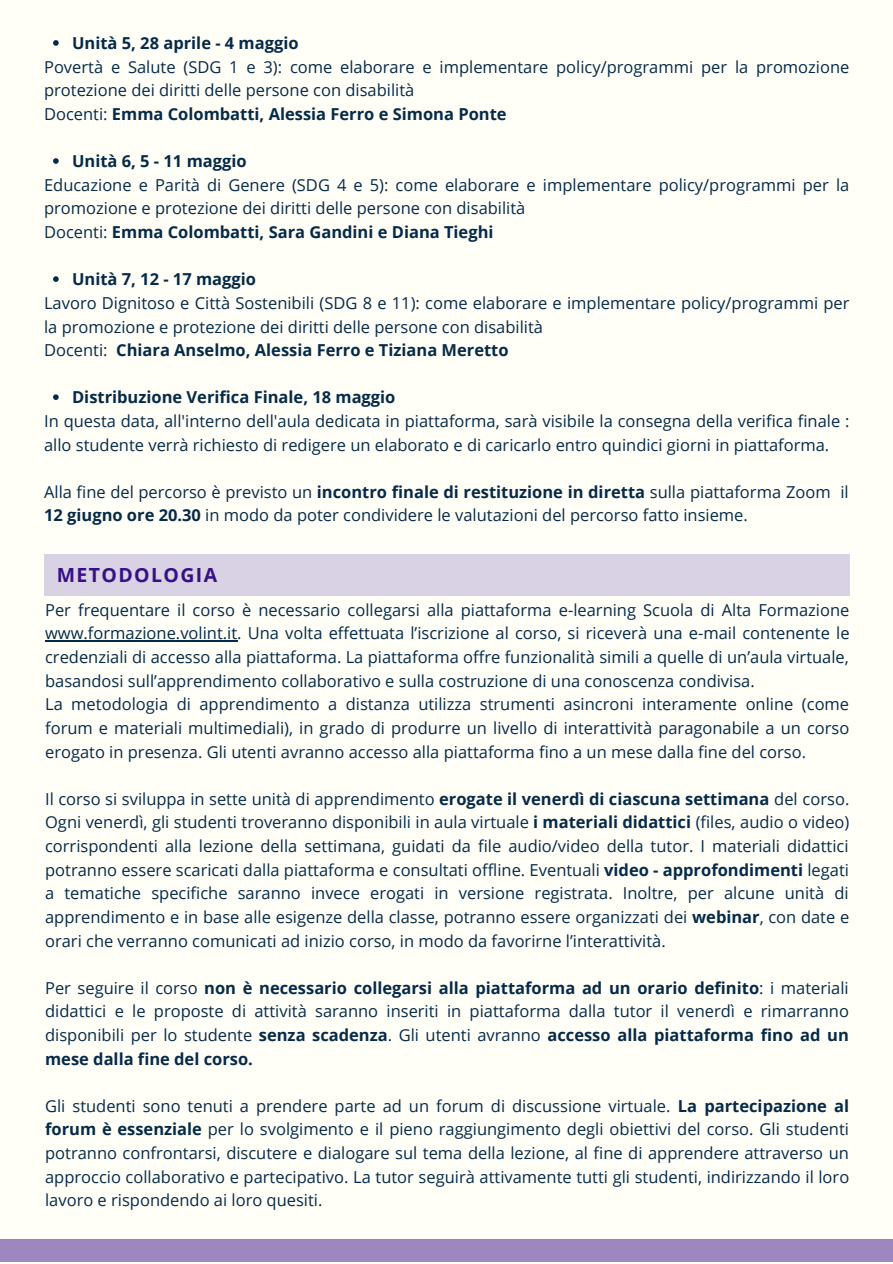
<style>
.page{position:relative;width:893px;height:1264px;background:#fff}
.page>*{position:absolute;margin:0;border:0;box-sizing:border-box;transform-origin:0 0}
.t1{font:700 19.5px "Open Sans";letter-spacing:.07em;color:#371086}
.t2{font:16.5px/23.5px "Open Sans";color:#062a49}
.t3{font:700 16.5px "Open Sans";color:#062a49}
.s1{font-weight:700}
</style>
<div class="page">
<div style="left:0;top:0;width:892px;height:1262px;background:#fffff7"></div>
<div style="left:0;top:1239px;width:892px;height:23px;background:#9c88bf"></div>
<svg style="left:53px;top:40px;width:6px;height:6px"></svg>
<svg style="left:53px;top:158px;width:6px;height:6px"></svg>
<svg style="left:53px;top:276px;width:6px;height:6px"></svg>
<svg style="left:53px;top:394px;width:6px;height:6px"></svg>
<hr style="left:45px;top:640px;width:192px;height:1px;background:#062a49">
<div style="left:44px;top:554px;width:805px;height:41px;background:#d9d2e4"></div>
<p class="t3" style="left:72px;top:31px;width:228px">Unità 5, 28 aprile - 4 maggio</p>
<p class="t2" style="left:44px;top:55px;width:806px">Povertà e Salute (SDG 1 e 3): come elaborare e implementare policy/programmi per la promozione protezione dei diritti delle persone con disabilità<br>Docenti: <span class="s1">Emma Colombatti, Alessia Ferro e Simona Ponte</span></p>
<p class="t3" style="left:72px;top:149px;width:176px">Unità 6, 5 - 11 maggio</p>
<p class="t2" style="left:44px;top:173px;width:806px">Educazione e Parità di Genere (SDG 4 e 5): come elaborare e implementare policy/programmi per la promozione e protezione dei diritti delle persone con disabilità<br>Docenti: <span class="s1">Emma Colombatti, Sara Gandini e Diana Tieghi</span></p>
<p class="t3" style="left:72px;top:268px;width:185px">Unità 7, 12 - 17 maggio</p>
<p class="t2" style="left:44px;top:291px;width:806px">Lavoro Dignitoso e Città Sostenibili (SDG 8 e 11): come elaborare e implementare policy/programmi per la promozione e protezione dei diritti delle persone con disabilità<br>Docenti: <span class="s1">Chiara Anselmo, Alessia Ferro e Tiziana Meretto</span></p>
<p class="t3" style="left:72px;top:386px;width:325px">Distribuzione Verifica Finale, 18 maggio</p>
<p class="t2" style="left:44px;top:409px;width:806px">In questa data, all'interno dell'aula dedicata in piattaforma, sarà visibile la consegna della verifica finale : allo studente verrà richiesto di redigere un elaborato e di caricarlo entro quindici giorni in piattaforma.</p>
<p class="t2" style="left:44px;top:479px;width:806px">Alla fine del percorso è previsto un <span class="s1">incontro finale di restituzione in diretta</span> sulla piattaforma Zoom il<br><span class="s1">12 giugno ore 20.30</span> in modo da poter condividere le valutazioni del percorso fatto insieme.</p>
<p class="t1" style="left:57px;top:561px;width:162px">METODOLOGIA</p>
<p class="t2" style="left:45px;top:597px;width:805px">Per frequentare il corso è necessario collegarsi alla piattaforma e-learning Scuola di Alta Formazione www.formazione.volint.it. Una volta effettuata l’iscrizione al corso, si riceverà una e-mail contenente le credenziali di accesso alla piattaforma. La piattaforma offre funzionalità simili a quelle di un’aula virtuale, basandosi sull’apprendimento collaborativo e sulla costruzione di una conoscenza condivisa.<br>La metodologia di apprendimento a distanza utilizza strumenti asincroni interamente online (come forum e materiali multimediali), in grado di produrre un livello di interattività paragonabile a un corso erogato in presenza. Gli utenti avranno accesso alla piattaforma fino a un mese dalla fine del corso.</p>
<p class="t2" style="left:45px;top:786px;width:805px;text-align:justify">Il corso si sviluppa in sette unità di apprendimento <span class="s1">erogate il venerdì di ciascuna settimana</span> del corso.<br>Ogni venerdì, gli studenti troveranno disponibili in aula virtuale <span class="s1">i materiali didattici</span> (files, audio o video) corrispondenti alla lezione della settimana, guidati da file audio/video della tutor. I materiali didattici potranno essere scaricati dalla piattaforma e consultati offline. Eventuali <span class="s1">video - approfondimenti</span> legati a tematiche specifiche saranno invece erogati in versione registrata. Inoltre, per alcune unità di apprendimento e in base alle esigenze della classe, potranno essere organizzati dei <span class="s1">webinar</span>, con date e orari che verranno comunicati ad inizio corso, in modo da favorirne l’interattività.</p>
<p class="t2" style="left:45px;top:975px;width:805px;text-align:justify">Per seguire il corso <span class="s1">non è necessario collegarsi alla piattaforma ad un orario definito</span>: i materiali didattici e le proposte di attività saranno inseriti in piattaforma dalla tutor il venerdì e rimarranno disponibili per lo studente <span class="s1">senza scadenza</span>. Gli utenti avranno <span class="s1">accesso alla piattaforma fino ad un mese dalla fine del corso.</span></p>
<p class="t2" style="left:45px;top:1093px;width:805px;text-align:justify">Gli studenti sono tenuti a prendere parte ad un forum di discussione virtuale. <span class="s1">La partecipazione al forum è essenziale</span> per lo svolgimento e il pieno raggiungimento degli obiettivi del corso. Gli studenti potranno confrontarsi, discutere e dialogare sul tema della lezione, al fine di apprendere attraverso un approccio collaborativo e partecipativo. La tutor seguirà attivamente tutti gli studenti, indirizzando il loro lavoro e rispondendo ai loro quesiti.</p>
</div>
